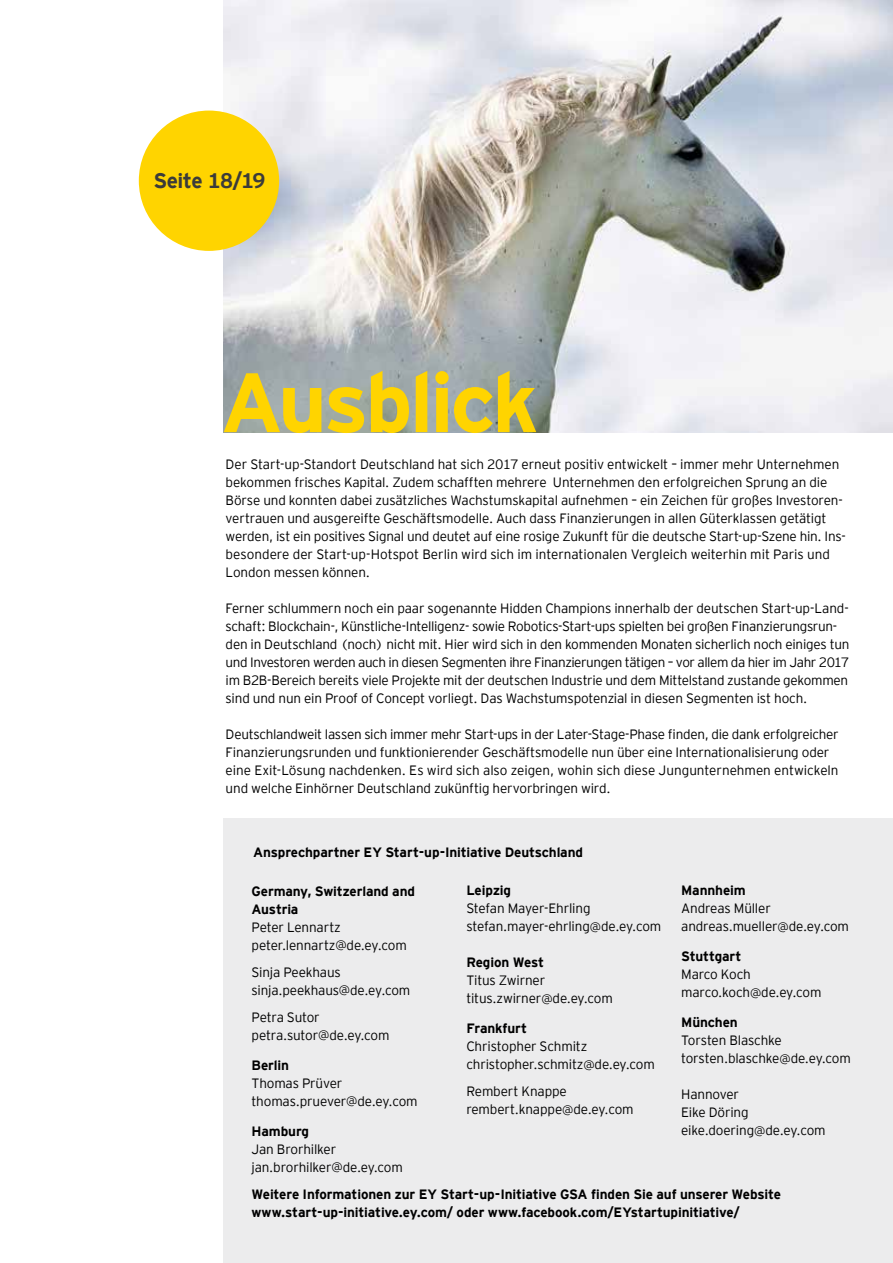
<style>
.page{position:relative;width:893px;height:1263px;background:#fff}
.page>*{position:absolute;margin:0;border:0;box-sizing:border-box;transform-origin:0 0}
.t1{font:700 84px "EY Interstate";letter-spacing:-.04em;color:#ffd400}
.t2{font:700 21px "EY Interstate";letter-spacing:-.03em;color:#3b3b3a}
.t3{font:300 13.5px/18px "EY Interstate";letter-spacing:-.015em;color:#000}
.t4{font:700 13.5px/18px "EY Interstate";letter-spacing:-.01em;color:#000}
</style>
<div class="page">
<img style="left:224px;top:0;width:669px;height:432px">
<div style="left:224px;top:818px;width:669px;height:445px;background:#ececed"></div>
<div style="left:139px;top:111px;width:140px;height:140px;background:#ffd400;border-radius:50%"></div>
<h2 class="t2" style="left:153px;top:169px;width:114px">Seite 18/19</h2>
<h1 class="t1" style="left:220px;top:356px;width:320px">Ausblick</h1>
<p class="t3" style="left:226px;top:455px;width:621px">Der Start-up-Standort Deutschland hat sich 2017 erneut positiv entwickelt – immer mehr Unternehmen bekommen frisches Kapital. Zudem schafften mehrere Unternehmen den erfolgreichen Sprung an die Börse und konnten dabei zusätzliches Wachstumskapital aufnehmen – ein Zeichen für großes Investoren&shy;vertrauen und ausgereifte Geschäftsmodelle. Auch dass Finanzierungen in allen Güterklassen getätigt werden, ist ein positives Signal und deutet auf eine rosige Zukunft für die deutsche Start-up-Szene hin. Ins&shy;besondere der Start-up-Hotspot Berlin wird sich im internationalen Vergleich weiterhin mit Paris und London messen können.</p>
<p class="t3" style="left:226px;top:599px;width:625px">Ferner schlummern noch ein paar sogenannte Hidden Champions innerhalb der deutschen Start-up-Land&shy;schaft: Blockchain-, Künstliche-Intelligenz- sowie Robotics-Start-ups spielten bei großen Finanzierungsrun&shy;den in Deutschland (noch) nicht mit. Hier wird sich in den kommenden Monaten sicherlich noch einiges tun und Investoren werden auch in diesen Segmenten ihre Finanzierungen tätigen – vor allem da hier im Jahr 2017 im B2B-Bereich bereits viele Projekte mit der deutschen Industrie und dem Mittelstand zustande gekommen sind und nun ein Proof of Concept vorliegt. Das Wachstumspotenzial in diesen Segmenten ist hoch.</p>
<p class="t3" style="left:226px;top:725px;width:614px">Deutschlandweit lassen sich immer mehr Start-ups in der Later-Stage-Phase finden, die dank erfolgreicher Finanzierungsrunden und funktionierender Geschäftsmodelle nun über eine Internationalisierung oder eine Exit-Lösung nachdenken. Es wird sich also zeigen, wohin sich diese Jungunternehmen entwickeln und welche Einhörner Deutschland zukünftig hervorbringen wird.</p>
<p class="t4" style="left:253px;top:843px;width:331px">Ansprechpartner EY Start-up-Initiative Deutschland</p>
<p class="t4" style="left:252px;top:882px;width:165px">Germany, Switzerland and<br>Austria</p>
<p class="t3" style="left:252px;top:918px;width:157px">Peter Lennartz peter.lennartz@de.ey.com</p>
<p class="t3" style="left:252px;top:963px;width:160px">Sinja Peekhaus sinja.peekhaus@de.ey.com</p>
<p class="t3" style="left:252px;top:1008px;width:139px">Petra Sutor petra.sutor@de.ey.com</p>
<p class="t4" style="left:252px;top:1056px;width:39px">Berlin</p>
<p class="t3" style="left:252px;top:1074px;width:168px">Thomas Prüver thomas.pruever@de.ey.com</p>
<p class="t4" style="left:252px;top:1122px;width:59px">Hamburg</p>
<p class="t3" style="left:252px;top:1140px;width:153px">Jan Brorhilker jan.brorhilker@de.ey.com</p>
<p class="t4" style="left:466px;top:882px;width:46px">Leipzig</p>
<p class="t3" style="left:466px;top:900px;width:196px">Stefan Mayer-Ehrling stefan.mayer-ehrling@de.ey.com</p>
<p class="t4" style="left:466px;top:954px;width:79px">Region West</p>
<p class="t3" style="left:466px;top:972px;width:148px">Titus Zwirner titus.zwirner@de.ey.com</p>
<p class="t4" style="left:466px;top:1020px;width:62px">Frankfurt</p>
<p class="t3" style="left:466px;top:1038px;width:190px">Christopher Schmitz christopher.schmitz@de.ey.com</p>
<p class="t3" style="left:466px;top:1083px;width:169px">Rembert Knappe rembert.knappe@de.ey.com</p>
<p class="t4" style="left:681px;top:882px;width:66px">Mannheim</p>
<p class="t3" style="left:681px;top:900px;width:169px">Andreas Müller andreas.mueller@de.ey.com</p>
<p class="t4" style="left:681px;top:948px;width:62px">Stuttgart</p>
<p class="t3" style="left:681px;top:966px;width:142px">Marco Koch marco.koch@de.ey.com</p>
<p class="t4" style="left:681px;top:1013px;width:58px">München</p>
<p class="t3" style="left:681px;top:1032px;width:171px">Torsten Blaschke torsten.blaschke@de.ey.com</p>
<p class="t3" style="left:681px;top:1085px;width:146px">Hannover<br>Eike Döring eike.doering@de.ey.com</p>
<p class="t4" style="left:251px;top:1185px;width:531px">Weitere Informationen zur EY Start-up-Initiative GSA finden Sie auf unserer Website www.start-up-initiative.ey.com/ oder www.facebook.com/EYstartupinitiative/</p>
</div>
